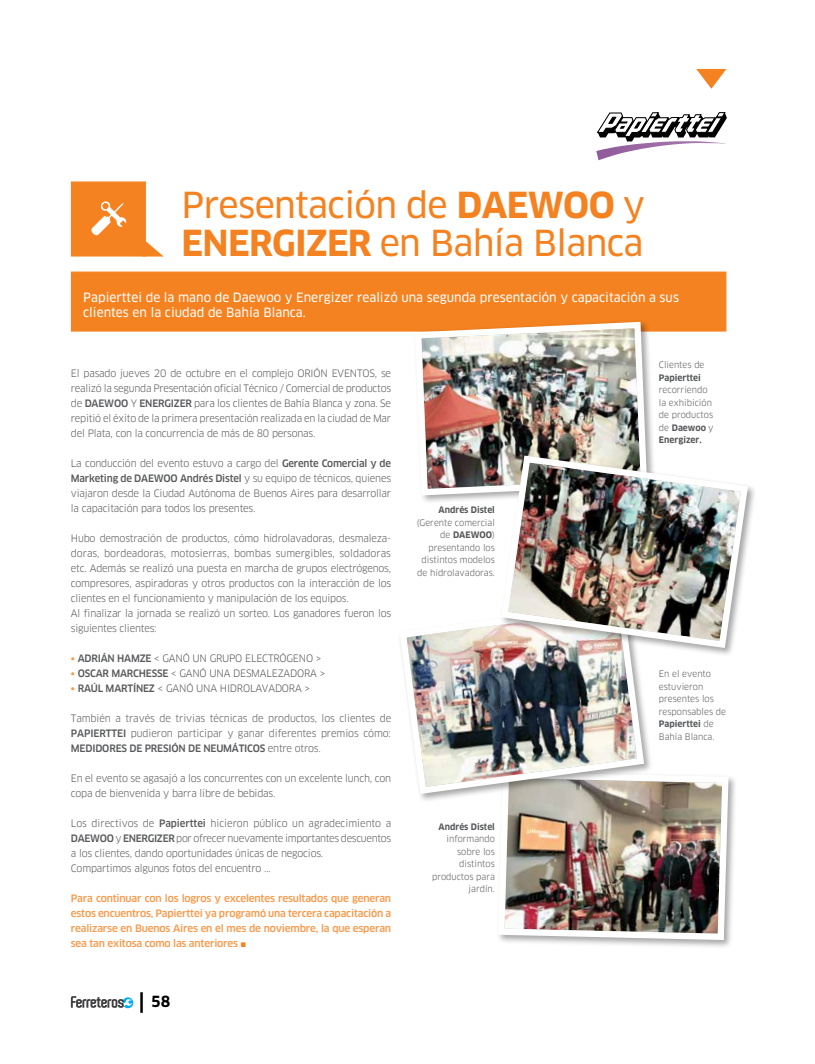
<style>
.page{position:relative;width:815px;height:1064px;background:#fff}
.page>*{position:absolute;margin:0;border:0;box-sizing:border-box;transform-origin:0 0}
.t1{font:35px/38.8px "Clan News";letter-spacing:-.02em;color:#f58220}
.t2{font:15px "Clan Bold SC";color:#000}
.t3{font:12.5px/15px "Clan News";color:#fff}
.t4{font:10px/15px "Clan";letter-spacing:-.02em;color:#58595b}
.t5{font:500 10px/15px "Clan";letter-spacing:-.02em;color:#f89848;text-align:justify}
.t6{font:500 10px "Clan LF";letter-spacing:-.02em;color:#58595b}
.t7{font:8.75px/12.5px "Clan";color:#58595b}
.t8{font:700 8.75px "Clan";color:#58595b}
.s1{font-family:"Clan";font-weight:700}
.s2{font-family:"Clan LF";font-weight:500}
.s3{font-family:"Clan";font-weight:400}
.s4{font-weight:500;color:#f89848}
.s5{font-family:"Arial";font-weight:900;color:#f58220}
.s6{font-weight:700}
</style>
<div class="page">
<svg style="left:696px;top:69px;width:31px;height:20px"></svg>
<hr style="left:140px;top:991px;width:3px;height:21px;background:#000">
<svg style="left:71px;top:996px;width:62px;height:12px"></svg>
<div style="left:496px;top:768px;width:242px;height:180px;background:#000;opacity:.35"></div>
<img style="left:496px;top:768px;width:236px;height:174px">
<div style="left:71px;top:181px;width:75px;height:75px;background:#f58220;border:1px solid #f58220"></div>
<svg style="left:142px;top:237px;width:22px;height:20px"></svg>
<div style="left:71px;top:271px;width:655px;height:60px;background:#f58220;border:1px solid #f58220"></div>
<svg style="left:91px;top:201px;width:36px;height:34px"></svg>
<svg style="left:596px;top:112px;width:131px;height:48px"></svg>
<div style="left:413px;top:319px;width:243px;height:185px;background:#000;opacity:.35"></div>
<img style="left:412px;top:319px;width:238px;height:179px">
<div style="left:398px;top:599px;width:255px;height:203px;background:#000;opacity:.35"></div>
<img style="left:398px;top:599px;width:250px;height:198px">
<div style="left:499px;top:453px;width:258px;height:204px;background:#000;opacity:.35"></div>
<img style="left:498px;top:452px;width:253px;height:199px">
<h1 class="t1" style="left:182px;top:185px;width:465px">Presentación de <span class="s1">DAEWOO</span> y<br><span class="s1">ENERGIZER</span> en Bahía Blanca</h1>
<p class="t3" style="left:83px;top:289px;width:597px">Papierttei de la mano de Daewoo y Energizer realizó una segunda presentación y capacitación a sus clientes en la ciudad de Bahía Blanca.</p>
<p class="t4" style="left:71px;top:365px;width:322px;text-align:justify">El pasado jueves 20 de octubre en el complejo ORIÓN EVENTOS, se realizó la segunda Presentación oficial Técnico / Comercial de productos de <span class="s2">DAEWOO</span> Y <span class="s2">ENERGIZER</span> para los clientes de Bahía Blanca y zona. Se repitió el éxito de la primera presentación realizada en la ciudad de Mar del Plata, con la concurrencia de más de 80 personas.</p>
<p class="t4" style="left:71px;top:455px;width:322px">La conducción del evento estuvo a cargo del <span class="s2">Gerente Comercial y de</span></p>
<p class="t6" style="left:71px;top:472px;width:322px">Marketing de DAEWOO Andrés Distel <span class="s3">y su equipo de técnicos, quienes</span></p>
<p class="t4" style="left:71px;top:485px;width:322px">viajaron desde la Ciudad Autónoma de Buenos Aires para desarrollar la capacitación para todos los presentes.</p>
<p class="t4" style="left:71px;top:530px;width:322px">Hubo demostración de productos, cómo hidrolavadoras, desmaleza&shy;doras, bordeadoras, motosierras, bombas sumergibles, soldadoras etc. Además se realizó una puesta en marcha de grupos electrógenos, compresores, aspiradoras y otros productos con la interacción de los clientes en el funcionamiento y manipulación de los equipos.<br>Al finalizar la jornada se realizó un sorteo. Los ganadores fueron los siguientes clientes:</p>
<p class="t4" style="left:71px;top:650px;width:252px"><span class="s4">•</span> <span class="s2">ADRIÁN HAMZE</span> &lt; GANÓ UN GRUPO ELECTRÓGENO &gt;</p>
<p class="t4" style="left:71px;top:665px;width:256px"><span class="s4">•</span> <span class="s2">OSCAR MARCHESSE</span> &lt; GANÓ UNA DESMALEZADORA &gt;</p>
<p class="t4" style="left:71px;top:680px;width:241px"><span class="s4">•</span> <span class="s2">RAÚL MARTÍNEZ</span> &lt; GANÓ UNA HIDROLAVADORA &gt;</p>
<p class="t4" style="left:71px;top:710px;width:322px">También a través de trivias técnicas de productos, los clientes de<br><span class="s2">PAPIERTTEI</span> pudieron participar y ganar diferentes premios cómo:</p>
<p class="t6" style="left:71px;top:742px;width:251px">MEDIDORES DE PRESIÓN DE NEUMÁTICOS <span class="s3">entre otros.</span></p>
<p class="t4" style="left:71px;top:770px;width:322px">En el evento se agasajó a los concurrentes con un excelente lunch, con copa de bienvenida y barra libre de bebidas.</p>
<p class="t4" style="left:71px;top:815px;width:322px">Los directivos de <span class="s2">Papierttei</span> hicieron público un agradecimiento a <span class="s2">DAEWOO</span> y <span class="s2">ENERGIZER</span> por ofrecer nuevamente importantes descuentos a los clientes, dando oportunidades únicas de negocios.<br>Compartimos algunos fotos del encuentro ...</p>
<p class="t5" style="left:71px;top:890px;width:322px">Para continuar con los logros y excelentes resultados que generan estos encuentros, Papierttei ya programó una tercera capacitación a realizarse en Buenos Aires en el mes de noviembre, la que esperan sea tan exitosa como las anteriores <span class="s5">■</span></p>
<h2 class="t2" style="left:151px;top:993px;width:21px">58</h2>
<p class="t8" style="left:438px;top:505px;width:58px">Andrés Distel</p>
<p class="t7" style="left:417px;top:516px;width:79px;text-align:right">(Gerente comercial de <span class="s6">DAEWOO</span>) presentando los distintos modelos de hidrolavadoras.</p>
<p class="t8" style="left:438px;top:821px;width:58px">Andrés Distel</p>
<p class="t7" style="left:432px;top:832px;width:64px;text-align:right">informando sobre los distintos productos para jardín.</p>
<p class="t7" style="left:659px;top:359px;width:47px">Clientes de</p>
<p class="t8" style="left:659px;top:372px;width:44px">Papierttei</p>
<p class="t7" style="left:659px;top:384px;width:56px">recorriendo la exhibición de productos de <span class="s6">Daewoo</span> y<br><span class="s6">Energizer.</span></p>
<p class="t7" style="left:659px;top:667px;width:69px">En el evento estuvieron presentes los responsables de<br><span class="s6">Papierttei</span> de<br>Bahía Blanca.</p>
</div>
